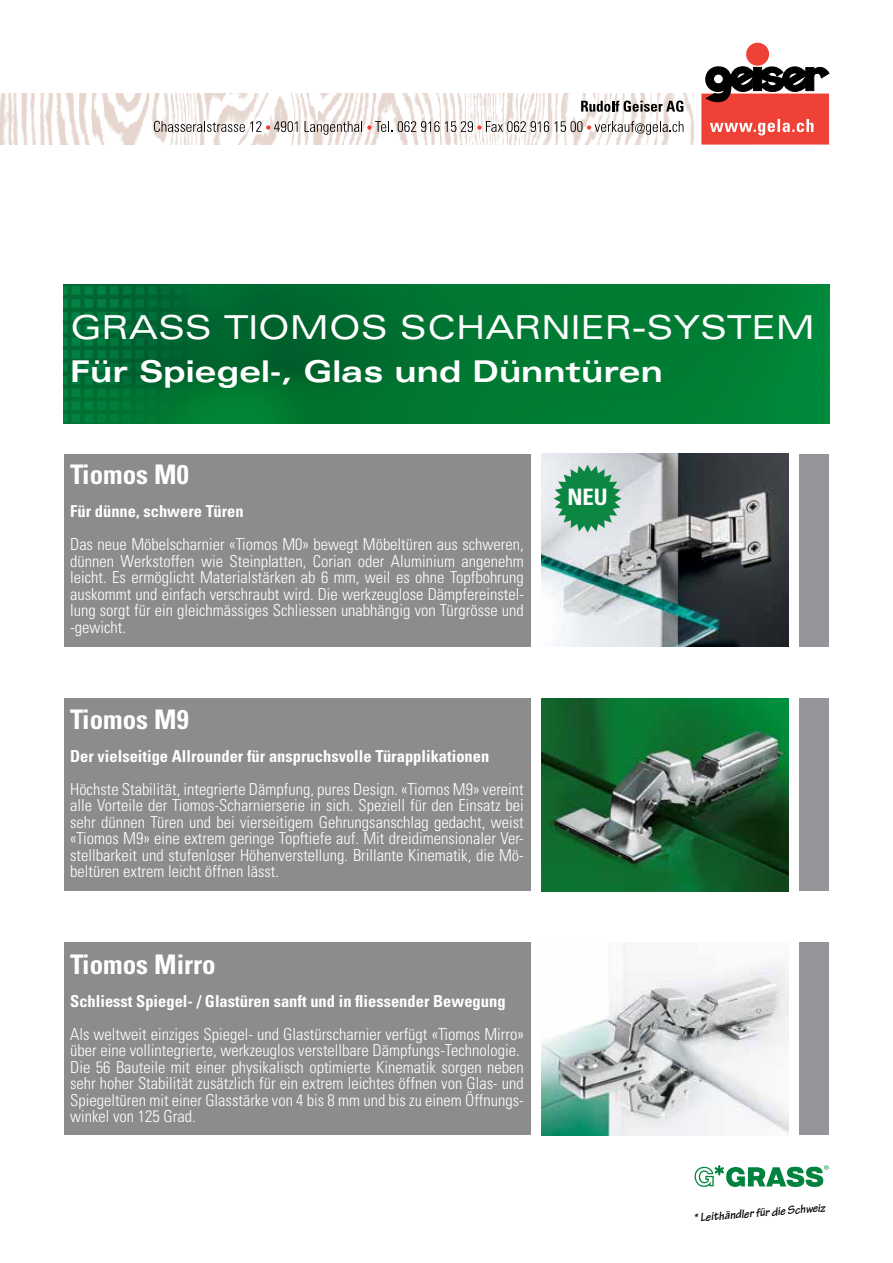
<style>
.page{position:relative;width:893px;height:1263px;background:#fff}
.page>*{position:absolute;margin:0;border:0;box-sizing:border-box;transform-origin:0 0}
.t1{font:expanded 33px "Univers LT Std";color:#fff}
.t2{font:700 expanded 30px "Univers LT Std";color:#fff}
.t3{font:700 condensed 27px "Univers LT Std";color:#fff}
.t4{font:700 condensed 22.65px "Univers LT Std";color:#fff}
.t5{font:300 condensed 16.5px/16.5px "Univers LT Std";color:#fff;text-align:justify}
.t6{font:700 condensed 16.5px "Univers LT Std";color:#fff}
.t7{font:italic 700 12.45px "Tekton Pro";color:#000}
</style>
<div class="page">
<img style="left:542px;top:454px;width:246px;height:193px">
<img style="left:542px;top:698px;width:246px;height:193px">
<img style="left:542px;top:954px;width:246px;height:181px">
<div style="left:64px;top:454px;width:466px;height:193px;background:#8a8c8e"></div>
<div style="left:64px;top:698px;width:466px;height:193px;background:#8a8c8e"></div>
<div style="left:64px;top:942px;width:466px;height:193px;background:#8a8c8e"></div>
<img style="left:64px;top:285px;width:765px;height:138px">
<div style="left:799px;top:454px;width:30px;height:193px;background:#939598"></div>
<div style="left:799px;top:698px;width:30px;height:193px;background:#939598"></div>
<div style="left:799px;top:942px;width:30px;height:193px;background:#939598"></div>
<svg style="left:694px;top:1165px;width:135px;height:22px"></svg>
<svg style="left:554px;top:465px;width:68px;height:68px;background:#59a77e"></svg>
<img style="left:0;top:94px;width:693px;height:51px">
<div style="left:746px;top:43px;width:23px;height:23px;background:#ef4135;border-radius:50%"></div>
<svg style="left:701px;top:66px;width:128px;height:79px;background:#b5514a"></svg>
<svg style="left:581px;top:101px;width:102px;height:11px"></svg>
<svg style="left:154px;top:121px;width:144px;height:11px"></svg>
<svg style="left:305px;top:121px;width:244px;height:14px"></svg>
<svg style="left:555px;top:121px;width:128px;height:14px"></svg>
<h1 class="t1" style="left:70px;top:307px;width:746px">GRASS TIOMOS SCHARNIER-SYSTEM</h1>
<h2 class="t2" style="left:70px;top:354px;width:594px">Für Spiegel-, Glas und Dünntüren</h2>
<h3 class="t3" style="left:70px;top:458px;width:120px">Tiomos M0</h3>
<p class="t6" style="left:70px;top:501px;width:175px">Für dünne, schwere Türen</p>
<p class="t5" style="left:70px;top:536px;width:455px">Das neue Möbelscharnier «Tiomos M0» bewegt Möbeltüren aus schweren, dünnen Werkstoffen wie Steinplatten, Corian oder Aluminium angenehm leicht. Es ermöglicht Materialstärken ab 6 mm, weil es ohne Topfbohrung auskommt und einfach verschraubt wird. Die werkzeuglose Dämpfereinstel&shy;lung sorgt für ein gleichmässiges Schliessen unabhängig von Türgrösse und -gewicht.</p>
<h3 class="t3" style="left:70px;top:703px;width:120px">Tiomos M9</h3>
<p class="t6" style="left:70px;top:746px;width:421px">Der vielseitige Allrounder für anspruchsvolle Türapplikationen</p>
<p class="t5" style="left:70px;top:781px;width:455px">Höchste Stabilität, integrierte Dämpfung, pures Design. «Tiomos M9» vereint alle Vorteile der Tiomos-Scharnierserie in sich. Speziell für den Einsatz bei sehr dünnen Türen und bei vierseitigem Gehrungsanschlag gedacht, weist «Tiomos M9» eine extrem geringe Topftiefe auf. Mit dreidimensionaler Ver&shy;stellbarkeit und stufenloser Höhenverstellung. Brillante Kinematik, die Mö&shy;beltüren extrem leicht öffnen lässt.</p>
<h3 class="t3" style="left:70px;top:947px;width:147px">Tiomos Mirro</h3>
<p class="t6" style="left:70px;top:990px;width:437px">Schliesst Spiegel- / Glastüren sanft und in fliessender Bewegung</p>
<p class="t5" style="left:70px;top:1025px;width:455px;text-align:left">Als weltweit einziges Spiegel- und Glastürscharnier verfügt «Tiomos Mirro» über eine vollintegrierte, werkzeuglos verstellbare Dämpfungs-Technologie.<br>Die 56 Bauteile mit einer physikalisch optimierte Kinematik sorgen neben sehr hoher Stabilität zusätzlich für ein extrem leichtes öffnen von Glas- und Spiegeltüren mit einer Glasstärke von 4 bis 8 mm und bis zu einem Öffnungs&shy;winkel von 125 Grad.</p>
<h3 class="t4" style="left:567px;top:483px;width:42px">NEU</h3>
<p class="t7" style="left:693px;top:1210px;width:134px;rotate:-4deg">* Leithändler für die Schweiz</p>
</div>
